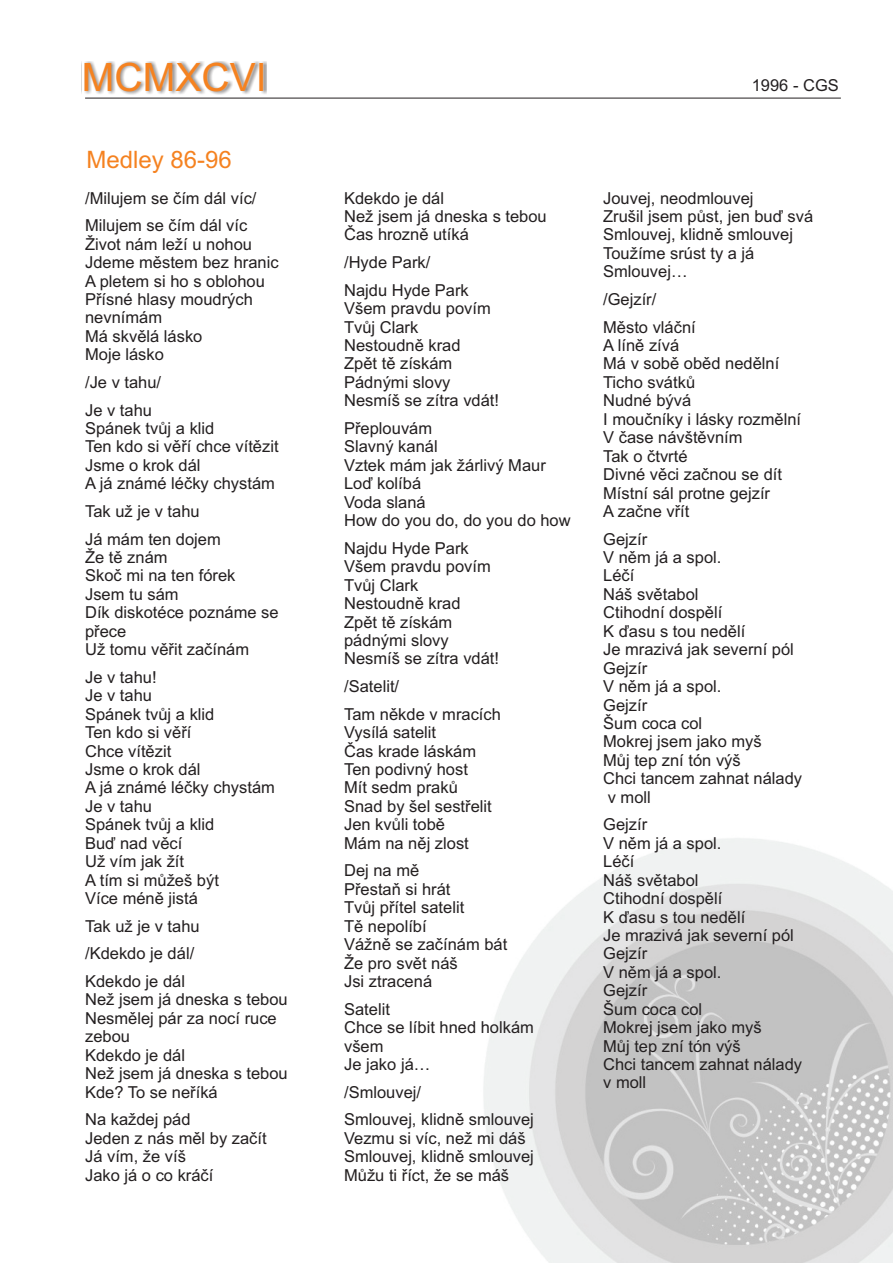
<style>
.page{position:relative;width:893px;height:1263px;background:#fff}
.page>*{position:absolute;margin:0;border:0;box-sizing:border-box;transform-origin:0 0}
.t1{font:39.15px "Arial";color:#f58220}
.t2{font:24px "Arial";color:#f58220}
.t3{font:16.5px "Arial";color:#231f20}
</style>
<div class="page">
<img style="left:483px;top:838px;width:410px;height:425px">
<div style="left:82px;top:62px;width:185px;height:33px;background:#231f20;opacity:.49"></div>
<hr style="left:85px;top:98px;width:756px;height:1px;background:#231f20">
<h1 class="t1" style="left:82px;top:63px;width:186px">MCMXCVI</h1>
<p class="t3" style="left:752px;top:79px;width:89px">1996 - CGS</p>
<h2 class="t2" style="left:86px;top:151px;width:147px">Medley 86-96</h2>
<p class="t3" style="left:85px;top:192px;width:173px">/Milujem se èím dál víc/</p>
<p class="t3" style="left:344px;top:192px;width:101px">Kdekdo je dál</p>
<p class="t3" style="left:603px;top:192px;width:152px">Jouvej, neodmlouvej</p>
<p class="t3" style="left:344px;top:210px;width:204px">Než jsem já dneska s tebou</p>
<p class="t3" style="left:603px;top:210px;width:212px">Zrušil jsem pùst, jen buï svá</p>
<p class="t3" style="left:85px;top:219px;width:164px">Milujem se èím dál víc</p>
<p class="t3" style="left:344px;top:228px;width:126px">Èas hroznì utíká</p>
<p class="t3" style="left:603px;top:228px;width:191px">Smlouvej, klidnì smlouvej</p>
<p class="t3" style="left:85px;top:238px;width:168px">Život nám leží u nohou</p>
<p class="t3" style="left:603px;top:247px;width:153px">Toužíme srúst ty a já</p>
<p class="t3" style="left:85px;top:256px;width:195px">Jdeme mìstem bez hranic</p>
<p class="t3" style="left:344px;top:256px;width:88px">/Hyde Park/</p>
<p class="t3" style="left:603px;top:265px;width:86px">Smlouvej…</p>
<p class="t3" style="left:85px;top:274px;width:181px">A pletem si ho s oblohou</p>
<p class="t3" style="left:344px;top:284px;width:126px">Najdu Hyde Park</p>
<p class="t3" style="left:85px;top:293px;width:169px">Pøísné hlasy moudrých</p>
<p class="t3" style="left:603px;top:293px;width:55px">/Gejzír/</p>
<p class="t3" style="left:344px;top:302px;width:148px">Všem pravdu povím</p>
<p class="t3" style="left:85px;top:311px;width:79px">nevnímám</p>
<p class="t3" style="left:344px;top:321px;width:76px">Tvùj Clark</p>
<p class="t3" style="left:603px;top:321px;width:94px">Mìsto vláèní</p>
<p class="t3" style="left:85px;top:330px;width:119px">Má skvìlá lásko</p>
<p class="t3" style="left:344px;top:339px;width:118px">Nestoudnì krad</p>
<p class="t3" style="left:603px;top:339px;width:78px">A línì zívá</p>
<p class="t3" style="left:85px;top:348px;width:80px">Moje lásko</p>
<p class="t3" style="left:344px;top:357px;width:110px">Zpìt tì získám</p>
<p class="t3" style="left:603px;top:357px;width:178px">Má v sobì obìd nedìlní</p>
<p class="t3" style="left:85px;top:376px;width:78px">/Je v tahu/</p>
<p class="t3" style="left:344px;top:376px;width:108px">Pádnými slovy</p>
<p class="t3" style="left:603px;top:376px;width:93px">Ticho svátkù</p>
<p class="t3" style="left:344px;top:394px;width:156px">Nesmíš se zítra vdát!</p>
<p class="t3" style="left:603px;top:394px;width:90px">Nudné bývá</p>
<p class="t3" style="left:85px;top:403px;width:68px">Je v tahu</p>
<p class="t3" style="left:603px;top:413px;width:200px">I mouèníky i lásky rozmìlní</p>
<p class="t3" style="left:85px;top:422px;width:131px">Spánek tvùj a klid</p>
<p class="t3" style="left:344px;top:422px;width:90px">Pøeplouvám</p>
<p class="t3" style="left:603px;top:431px;width:141px">V èase návštìvním</p>
<p class="t3" style="left:85px;top:440px;width:195px">Ten kdo si vìøí chce vítìzit</p>
<p class="t3" style="left:344px;top:440px;width:95px">Slavný kanál</p>
<p class="t3" style="left:603px;top:450px;width:86px">Tak o ètvrté</p>
<p class="t3" style="left:85px;top:459px;width:117px">Jsme o krok dál</p>
<p class="t3" style="left:344px;top:459px;width:203px">Vztek mám jak žárlivý Maur</p>
<p class="t3" style="left:603px;top:468px;width:180px">Divné vìci zaènou se dít</p>
<p class="t3" style="left:85px;top:477px;width:191px">A já známé léèky chystám</p>
<p class="t3" style="left:344px;top:477px;width:79px">Loï kolíbá</p>
<p class="t3" style="left:603px;top:486px;width:168px">Místní sál protne gejzír</p>
<p class="t3" style="left:344px;top:496px;width:83px">Voda slaná</p>
<p class="t3" style="left:85px;top:505px;width:116px">Tak už je v tahu</p>
<p class="t3" style="left:603px;top:505px;width:88px">A zaène vøít</p>
<p class="t3" style="left:344px;top:514px;width:228px">How do you do, do you do how</p>
<p class="t3" style="left:85px;top:533px;width:137px">Já mám ten dojem</p>
<p class="t3" style="left:603px;top:533px;width:46px">Gejzír</p>
<p class="t3" style="left:344px;top:542px;width:126px">Najdu Hyde Park</p>
<p class="t3" style="left:85px;top:551px;width:84px">Že tì znám</p>
<p class="t3" style="left:603px;top:551px;width:120px">V nìm já a spol.</p>
<p class="t3" style="left:344px;top:560px;width:148px">Všem pravdu povím</p>
<p class="t3" style="left:85px;top:569px;width:152px">Skoè mi na ten fórek</p>
<p class="t3" style="left:603px;top:569px;width:33px">Léèí</p>
<p class="t3" style="left:344px;top:579px;width:76px">Tvùj Clark</p>
<p class="t3" style="left:85px;top:588px;width:95px">Jsem tu sám</p>
<p class="t3" style="left:603px;top:588px;width:97px">Náš svìtabol</p>
<p class="t3" style="left:344px;top:597px;width:118px">Nestoudnì krad</p>
<p class="t3" style="left:85px;top:606px;width:195px">Dík diskotéce poznáme se</p>
<p class="t3" style="left:603px;top:606px;width:121px">Ctihodní dospìlí</p>
<p class="t3" style="left:344px;top:615px;width:110px">Zpìt tì získám</p>
<p class="t3" style="left:85px;top:625px;width:43px">pøece</p>
<p class="t3" style="left:603px;top:625px;width:144px">K ïasu s tou nedìlí</p>
<p class="t3" style="left:344px;top:634px;width:106px">pádnými slovy</p>
<p class="t3" style="left:85px;top:643px;width:166px">Už tomu vìøit zaèínám</p>
<p class="t3" style="left:603px;top:643px;width:192px">Je mrazivá jak severní pól</p>
<p class="t3" style="left:344px;top:652px;width:156px">Nesmíš se zítra vdát!</p>
<p class="t3" style="left:603px;top:662px;width:46px">Gejzír</p>
<p class="t3" style="left:85px;top:671px;width:73px">Je v tahu!</p>
<p class="t3" style="left:344px;top:680px;width:57px">/Satelit/</p>
<p class="t3" style="left:603px;top:680px;width:120px">V nìm já a spol.</p>
<p class="t3" style="left:85px;top:689px;width:68px">Je v tahu</p>
<p class="t3" style="left:603px;top:698px;width:46px">Gejzír</p>
<p class="t3" style="left:85px;top:708px;width:131px">Spánek tvùj a klid</p>
<p class="t3" style="left:344px;top:708px;width:158px">Tam nìkde v mracích</p>
<p class="t3" style="left:603px;top:717px;width:101px">Šum coca col</p>
<p class="t3" style="left:85px;top:726px;width:108px">Ten kdo si vìøí</p>
<p class="t3" style="left:344px;top:726px;width:94px">Vysílá satelit</p>
<p class="t3" style="left:603px;top:735px;width:160px">Mokrej jsem jako myš</p>
<p class="t3" style="left:85px;top:744px;width:88px">Chce vítìzit</p>
<p class="t3" style="left:344px;top:744px;width:134px">Èas krade láskám</p>
<p class="t3" style="left:603px;top:754px;width:139px">Mùj tep zní tón výš</p>
<p class="t3" style="left:85px;top:763px;width:117px">Jsme o krok dál</p>
<p class="t3" style="left:344px;top:763px;width:125px">Ten podivný host</p>
<p class="t3" style="left:603px;top:772px;width:201px">Chci tancem zahnat nálady</p>
<p class="t3" style="left:85px;top:781px;width:191px">A já známé léèky chystám</p>
<p class="t3" style="left:344px;top:781px;width:115px">Mít sedm prakù</p>
<p class="t3" style="left:608px;top:791px;width:45px">v moll</p>
<p class="t3" style="left:85px;top:800px;width:68px">Je v tahu</p>
<p class="t3" style="left:344px;top:800px;width:149px">Snad by šel sestøelit</p>
<p class="t3" style="left:85px;top:818px;width:131px">Spánek tvùj a klid</p>
<p class="t3" style="left:344px;top:818px;width:102px">Jen kvùli tobì</p>
<p class="t3" style="left:603px;top:818px;width:46px">Gejzír</p>
<p class="t3" style="left:85px;top:837px;width:99px">Buï nad vìcí</p>
<p class="t3" style="left:344px;top:837px;width:126px">Mám na nìj zlost</p>
<p class="t3" style="left:603px;top:837px;width:120px">V nìm já a spol.</p>
<p class="t3" style="left:85px;top:855px;width:101px">Už vím jak žít</p>
<p class="t3" style="left:603px;top:855px;width:33px">Léèí</p>
<p class="t3" style="left:344px;top:864px;width:77px">Dej na mì</p>
<p class="t3" style="left:85px;top:874px;width:135px">A tím si mùžeš být</p>
<p class="t3" style="left:603px;top:874px;width:97px">Náš svìtabol</p>
<p class="t3" style="left:344px;top:883px;width:108px">Pøestaò si hrát</p>
<p class="t3" style="left:85px;top:892px;width:114px">Více ménì jistá</p>
<p class="t3" style="left:603px;top:892px;width:121px">Ctihodní dospìlí</p>
<p class="t3" style="left:344px;top:901px;width:122px">Tvùj pøítel satelit</p>
<p class="t3" style="left:603px;top:910px;width:144px">K ïasu s tou nedìlí</p>
<p class="t3" style="left:85px;top:920px;width:116px">Tak už je v tahu</p>
<p class="t3" style="left:344px;top:920px;width:84px">Tì nepolíbí</p>
<p class="t3" style="left:603px;top:929px;width:192px">Je mrazivá jak severní pól</p>
<p class="t3" style="left:344px;top:938px;width:165px">Vážnì se zaèínám bát</p>
<p class="t3" style="left:85px;top:947px;width:111px">/Kdekdo je dál/</p>
<p class="t3" style="left:603px;top:947px;width:46px">Gejzír</p>
<p class="t3" style="left:344px;top:956px;width:115px">Že pro svìt náš</p>
<p class="t3" style="left:603px;top:966px;width:120px">V nìm já a spol.</p>
<p class="t3" style="left:85px;top:975px;width:101px">Kdekdo je dál</p>
<p class="t3" style="left:344px;top:975px;width:90px">Jsi ztracená</p>
<p class="t3" style="left:603px;top:984px;width:46px">Gejzír</p>
<p class="t3" style="left:85px;top:993px;width:204px">Než jsem já dneska s tebou</p>
<p class="t3" style="left:344px;top:1003px;width:47px">Satelit</p>
<p class="t3" style="left:603px;top:1003px;width:101px">Šum coca col</p>
<p class="t3" style="left:85px;top:1012px;width:193px">Nesmìlej pár za nocí ruce</p>
<p class="t3" style="left:344px;top:1021px;width:191px">Chce se líbit hned holkám</p>
<p class="t3" style="left:603px;top:1021px;width:160px">Mokrej jsem jako myš</p>
<p class="t3" style="left:85px;top:1030px;width:46px">zebou</p>
<p class="t3" style="left:344px;top:1039px;width:41px">všem</p>
<p class="t3" style="left:603px;top:1039px;width:139px">Mùj tep zní tón výš</p>
<p class="t3" style="left:85px;top:1049px;width:101px">Kdekdo je dál</p>
<p class="t3" style="left:344px;top:1058px;width:88px">Je jako já…</p>
<p class="t3" style="left:603px;top:1058px;width:201px">Chci tancem zahnat nálady</p>
<p class="t3" style="left:85px;top:1067px;width:204px">Než jsem já dneska s tebou</p>
<p class="t3" style="left:603px;top:1076px;width:45px">v moll</p>
<p class="t3" style="left:85px;top:1085px;width:134px">Kde? To se neøíká</p>
<p class="t3" style="left:344px;top:1085px;width:79px">/Smlouvej/</p>
<p class="t3" style="left:85px;top:1113px;width:107px">Na každej pád</p>
<p class="t3" style="left:344px;top:1113px;width:191px">Smlouvej, klidnì smlouvej</p>
<p class="t3" style="left:85px;top:1132px;width:183px">Jeden z nás mìl by zaèít</p>
<p class="t3" style="left:344px;top:1132px;width:183px">Vezmu si víc, než mi dáš</p>
<p class="t3" style="left:85px;top:1150px;width:102px">Já vím, že víš</p>
<p class="t3" style="left:344px;top:1150px;width:191px">Smlouvej, klidnì smlouvej</p>
<p class="t3" style="left:85px;top:1168px;width:130px">Jako já o co kráèí</p>
<p class="t3" style="left:344px;top:1168px;width:167px">Mùžu ti øíct, že se máš</p>
</div>
